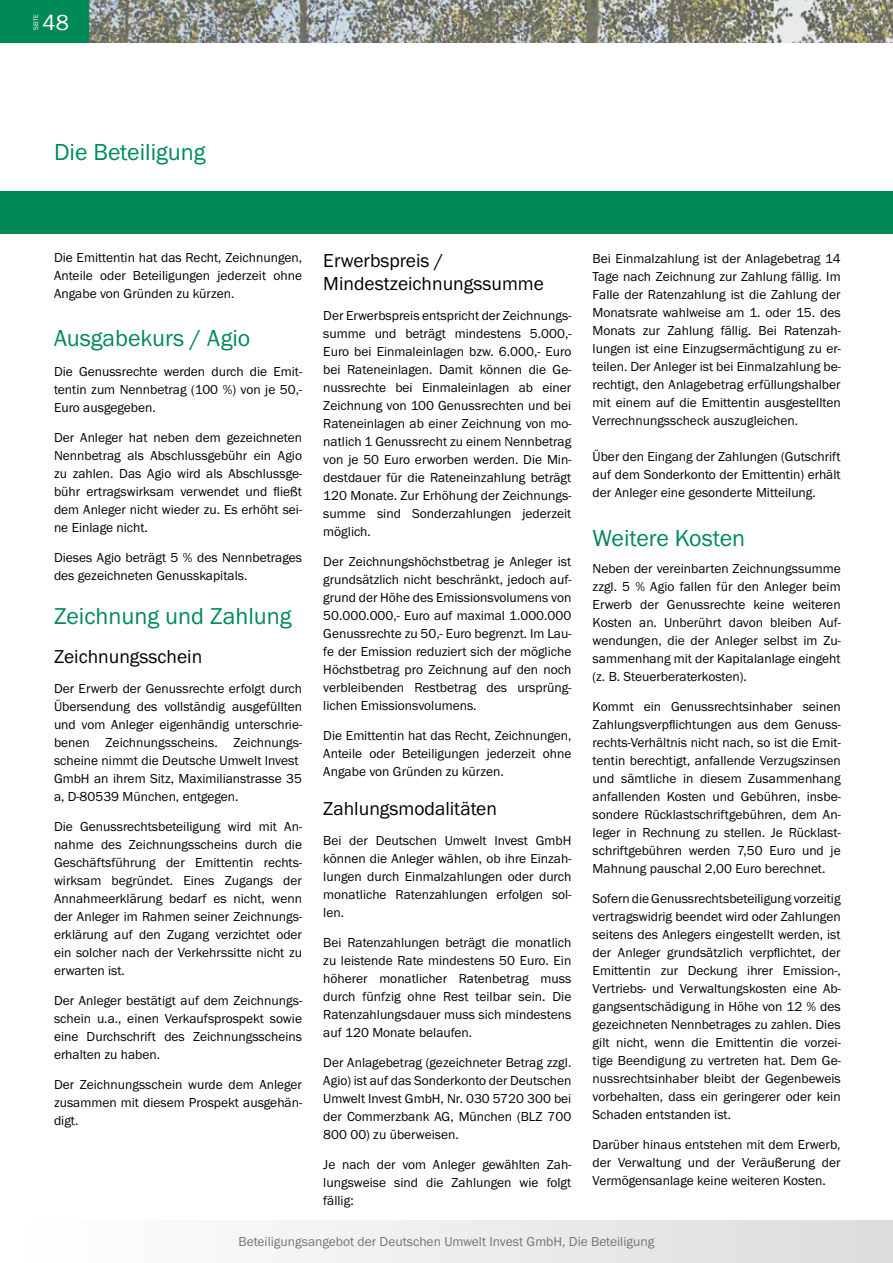
<style>
.page{position:relative;width:893px;height:1263px;background:#fff}
.page>*{position:absolute;margin:0;border:0;box-sizing:border-box;transform-origin:0 0}
.t1{font:24px "Franklin Gothic Itc T";color:#008a57}
.t2{font:22.5px "Franklin Gothic Itc T";color:#fff}
.t3{font:19.5px/22.5px "Franklin Gothic Itc T";color:#000}
.t4{font:13.5px/18px "Franklin Gothic Itc T";color:#000;text-align:justify}
.t5{font:13.5px "Franklin Gothic Itc T";color:#757477}
.t6{font:6.75px "Franklin Gothic Itc T";color:#fff}
</style>
<div class="page">
<img style="left:89px;top:0;width:804px;height:42px">
<div style="left:0;top:0;width:89px;height:42px;background:#008a57"></div>
<div style="left:0;top:1221px;width:893px;height:42px;background:linear-gradient(to right,#fff,#dbdcdd)"></div>
<div style="left:0;top:191px;width:893px;height:43px;background:#008a57"></div>
<p class="t6" style="left:32px;top:30px;width:18px;rotate:-90deg">SEITE</p>
<h2 class="t2" style="left:43px;top:9px;width:28px">48</h2>
<h1 class="t1" style="left:54px;top:138px;width:153px">Die Beteiligung</h1>
<p class="t4" style="left:54px;top:249px;width:250px">Die Emittentin hat das Recht, Zeichnungen, Anteile oder Beteiligungen jederzeit ohne Angabe von Gründen zu kürzen.</p>
<h1 class="t1" style="left:54px;top:324px;width:198px">Ausgabekurs / Agio</h1>
<p class="t4" style="left:54px;top:363px;width:250px">Die Genussrechte werden durch die Emit&shy;tentin zum Nennbetrag (100 %) von je 50,- Euro ausgegeben.</p>
<p class="t4" style="left:54px;top:429px;width:250px">Der Anleger hat neben dem gezeichneten Nennbetrag als Abschlussgebühr ein Agio zu zahlen. Das Agio wird als Abschlussge&shy;bühr ertragswirksam verwendet und fließt dem Anleger nicht wieder zu. Es erhöht sei&shy;ne Einlage nicht.</p>
<p class="t4" style="left:54px;top:549px;width:250px">Dieses Agio beträgt 5 % des Nennbetrages des gezeichneten Genusskapitals.</p>
<h1 class="t1" style="left:54px;top:602px;width:239px">Zeichnung und Zahlung</h1>
<h3 class="t3" style="left:54px;top:645px;width:150px">Zeichnungsschein</h3>
<p class="t4" style="left:54px;top:679px;width:250px;text-align:left">Der Erwerb der Genussrechte erfolgt durch Übersendung des vollständig ausgefüllten und vom Anleger eigenhändig unterschrie&shy;benen Zeichnungsscheins. Zeichnungs&shy;scheine nimmt die Deutsche Umwelt Invest GmbH an ihrem Sitz, Maximilianstrasse 35 a, D-80539 München, entgegen.</p>
<p class="t4" style="left:54px;top:817px;width:250px">Die Genussrechtsbeteiligung wird mit An&shy;nahme des Zeichnungsscheins durch die Geschäftsführung der Emittentin rechts&shy;wirksam begründet. Eines Zugangs der Annahmeerklärung bedarf es nicht, wenn der Anleger im Rahmen seiner Zeichnungs&shy;erklärung auf den Zugang verzichtet oder ein solcher nach der Verkehrssitte nicht zu erwarten ist.</p>
<p class="t4" style="left:54px;top:991px;width:250px">Der Anleger bestätigt auf dem Zeichnungs&shy;schein u.a., einen Verkaufsprospekt sowie eine Durchschrift des Zeichnungsscheins erhalten zu haben.</p>
<p class="t4" style="left:54px;top:1075px;width:250px">Der Zeichnungsschein wurde dem Anleger zusammen mit diesem Prospekt ausgehän&shy;digt.</p>
<h3 class="t3" style="left:323px;top:249px;width:222px">Erwerbspreis /<br>Mindestzeichnungssumme</h3>
<p class="t4" style="left:323px;top:306px;width:250px">Der Erwerbspreis entspricht der Zeichnungs&shy;summe und beträgt mindestens 5.000,- Euro bei Einmaleinlagen bzw. 6.000,- Euro bei Rateneinlagen. Damit können die Ge&shy;nussrechte bei Einmaleinlagen ab einer Zeichnung von 100 Genussrechten und bei Rateneinlagen ab einer Zeichnung von mo&shy;natlich 1 Genussrecht zu einem Nennbetrag von je 50 Euro erworben werden. Die Min&shy;destdauer für die Rateneinzahlung beträgt 120 Monate. Zur Erhöhung der Zeichnungs&shy;summe sind Sonderzahlungen jederzeit möglich.</p>
<p class="t4" style="left:323px;top:552px;width:250px">Der Zeichnungshöchstbetrag je Anleger ist grundsätzlich nicht beschränkt, jedoch auf&shy;grund der Höhe des Emissionsvolumens von 50.000.000,- Euro auf maximal 1.000.000<br>Genussrechte zu 50,- Euro begrenzt. Im Lau&shy;fe der Emission reduziert sich der mögliche Höchstbetrag pro Zeichnung auf den noch verbleibenden Restbetrag des ursprüng&shy;lichen Emissionsvolumens.</p>
<p class="t4" style="left:323px;top:726px;width:250px">Die Emittentin hat das Recht, Zeichnungen, Anteile oder Beteiligungen jederzeit ohne Angabe von Gründen zu kürzen.</p>
<h3 class="t3" style="left:323px;top:796px;width:175px">Zahlungsmodalitäten</h3>
<p class="t4" style="left:323px;top:831px;width:250px">Bei der Deutschen Umwelt Invest GmbH können die Anleger wählen, ob ihre Einzah&shy;lungen durch Einmalzahlungen oder durch monatliche Ratenzahlungen erfolgen sol&shy;len.</p>
<p class="t4" style="left:323px;top:933px;width:250px">Bei Ratenzahlungen beträgt die monatlich zu leistende Rate mindestens 50 Euro. Ein höherer monatlicher Ratenbetrag muss durch fünfzig ohne Rest teilbar sein. Die Ratenzahlungsdauer muss sich mindestens auf 120 Monate belaufen.</p>
<p class="t4" style="left:323px;top:1053px;width:250px">Der Anlagebetrag (gezeichneter Betrag zzgl.<br>Agio) ist auf das Sonderkonto der Deutschen Umwelt Invest GmbH, Nr. 030 5720 300 bei der Commerzbank AG, München (BLZ 700<br>800 00) zu überweisen.</p>
<p class="t4" style="left:323px;top:1155px;width:250px">Je nach der vom Anleger gewählten Zah&shy;lungsweise sind die Zahlungen wie folgt fällig:</p>
<p class="t4" style="left:593px;top:249px;width:250px">Bei Einmalzahlung ist der Anlagebetrag 14<br>Tage nach Zeichnung zur Zahlung fällig. Im Falle der Ratenzahlung ist die Zahlung der Monatsrate wahlweise am 1. oder 15. des Monats zur Zahlung fällig. Bei Ratenzah&shy;lungen ist eine Einzugsermächtigung zu er&shy;teilen. Der Anleger ist bei Einmalzahlung be&shy;rechtigt, den Anlagebetrag erfüllungshalber mit einem auf die Emittentin ausgestellten Verrechnungsscheck auszugleichen.</p>
<p class="t4" style="left:593px;top:447px;width:250px">Über den Eingang der Zahlungen (Gutschrift auf dem Sonderkonto der Emittentin) erhält der Anleger eine gesonderte Mitteilung.</p>
<h1 class="t1" style="left:593px;top:524px;width:154px">Weitere Kosten</h1>
<p class="t4" style="left:593px;top:559px;width:250px">Neben der vereinbarten Zeichnungssumme zzgl. 5 % Agio fallen für den Anleger beim Erwerb der Genussrechte keine weiteren Kosten an. Unberührt davon bleiben Auf&shy;wendungen, die der Anleger selbst im Zu&shy;sammenhang mit der Kapitalanlage eingeht (z. B. Steuerberaterkosten).</p>
<p class="t4" style="left:593px;top:697px;width:250px">Kommt ein Genussrechtsinhaber seinen Zahlungsverpflichtungen aus dem Genuss&shy;rechts-Verhältnis nicht nach, so ist die Emit&shy;tentin berechtigt, anfallende Verzugszinsen und sämtliche in diesem Zusammenhang anfallenden Kosten und Gebühren, insbe&shy;sondere Rücklastschriftgebühren, dem An&shy;leger in Rechnung zu stellen. Je Rücklast&shy;schriftgebühren werden 7,50 Euro und je Mahnung pauschal 2,00 Euro berechnet.</p>
<p class="t4" style="left:593px;top:889px;width:250px">Sofern die Genussrechtsbeteiligung vorzeitig vertragswidrig beendet wird oder Zahlungen seitens des Anlegers eingestellt werden, ist der Anleger grundsätzlich verpflichtet, der Emittentin zur Deckung ihrer Emission-, Vertriebs- und Verwaltungskosten eine Ab&shy;gangsentschädigung in Höhe von 12 % des gezeichneten Nennbetrages zu zahlen. Dies gilt nicht, wenn die Emittentin die vorzei&shy;tige Beendigung zu vertreten hat. Dem Ge&shy;nussrechtsinhaber bleibt der Gegenbeweis vorbehalten, dass ein geringerer oder kein Schaden entstanden ist.</p>
<p class="t4" style="left:593px;top:1135px;width:250px">Darüber hinaus entstehen mit dem Erwerb, der Verwaltung und der Veräußerung der Vermögensanlage keine weiteren Kosten.</p>
<p class="t5" style="left:239px;top:1234px;width:417px">Beteiligungsangebot der Deutschen Umwelt Invest GmbH, Die Beteiligung</p>
</div>
